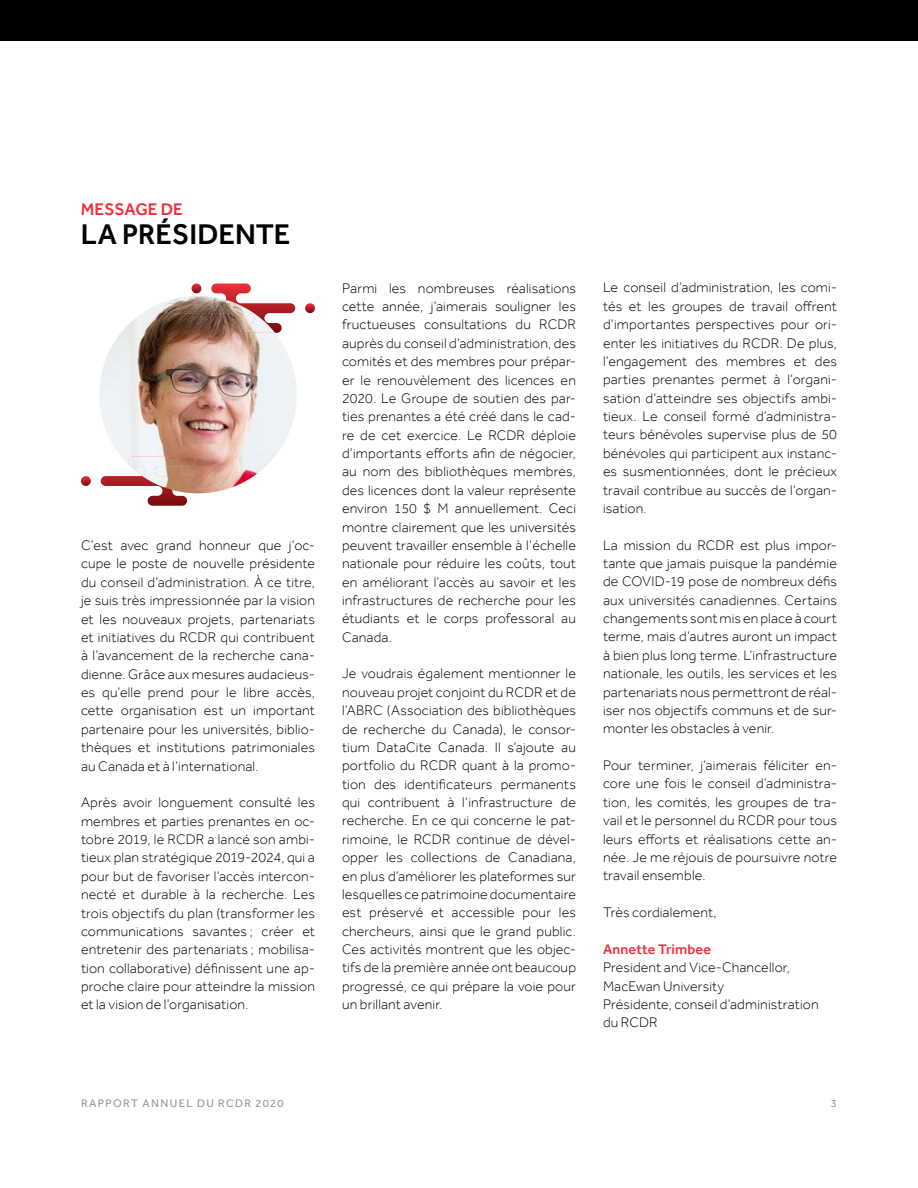
<style>
.page{position:relative;width:918px;height:1188px;background:#fff}
.page>*{position:absolute;margin:0;border:0;box-sizing:border-box;transform-origin:0 0}
.t1{font:500 29.25px "Effra";color:#000}
.t2{font:500 17.25px "Effra";color:#ee303c}
.t3{font:300 14.25px/18.3px "Effra";letter-spacing:.01em;color:#000;text-align:justify}
.t4{font:500 14.25px "Effra";letter-spacing:.01em;color:#ee303c}
.t5{font:11.25px "Effra";letter-spacing:.12em;color:#939598}
</style>
<div class="page">
<div style="left:0;top:0;width:918px;height:40px;background:#000"></div>
<svg style="left:147px;top:493px;width:58px;height:13px"></svg>
<svg style="left:81px;top:476px;width:10px;height:10px"></svg>
<svg style="left:305px;top:303px;width:10px;height:10px"></svg>
<svg style="left:191px;top:284px;width:104px;height:29px"></svg>
<img style="left:99px;top:296px;width:194px;height:197px">
<img style="left:128px;top:456px;width:79px;height:34px">
<img style="left:164px;top:300px;width:111px;height:33px">
<p class="t2" style="left:81px;top:198px;width:103px">MESSAGE DE</p>
<h1 class="t1" style="left:81px;top:217px;width:211px">LA PRÉSIDENTE</h1>
<p class="t3" style="left:81px;top:536px;width:236px">C’est avec grand honneur que j’oc&shy;cupe le poste de nouvelle présidente du conseil d’administration. À ce titre, je suis très impressionnée par la vision et les nouveaux projets, partenariats et initiatives du RCDR qui contribuent à l’avancement de la recherche cana&shy;dienne. Grâce aux mesures audacieus&shy;es qu’elle prend pour le libre accès, cette organisation est un important partenaire pour les universités, biblio&shy;thèques et institutions patrimoniales au Canada et à l’international.</p>
<p class="t3" style="left:81px;top:793px;width:236px">Après avoir longuement consulté les membres et parties prenantes en oc&shy;tobre 2019, le RCDR a lancé son ambi&shy;tieux plan stratégique 2019-2024, qui a pour but de favoriser l’accès intercon&shy;necté et durable à la recherche. Les trois objectifs du plan (transformer les communications savantes ; créer et entretenir des partenariats ; mobilisa&shy;tion collaborative) définissent une ap&shy;proche claire pour atteindre la mission et la vision de l’organisation.</p>
<p class="t3" style="left:342px;top:279px;width:236px">Parmi les nombreuses réalisations cette année, j’aimerais souligner les fructueuses consultations du RCDR auprès du conseil d’administration, des comités et des membres pour prépar&shy;er le renouvèlement des licences en 2020. Le Groupe de soutien des par&shy;ties prenantes a été créé dans le cad&shy;re de cet exercice. Le RCDR déploie d’importants efforts afin de négocier, au nom des bibliothèques membres, des licences dont la valeur représente environ 150 $ M annuellement. Ceci montre clairement que les universités peuvent travailler ensemble à l’échelle nationale pour réduire les coûts, tout en améliorant l’accès au savoir et les infrastructures de recherche pour les étudiants et le corps professoral au Canada.</p>
<p class="t3" style="left:342px;top:664px;width:236px">Je voudrais également mentionner le nouveau projet conjoint du RCDR et de l’ABRC (Association des bibliothèques de recherche du Canada), le consor&shy;tium DataCite Canada. Il s’ajoute au portfolio du RCDR quant à la promo&shy;tion des identificateurs permanents qui contribuent à l’infrastructure de recherche. En ce qui concerne le pat&shy;rimoine, le RCDR continue de dével&shy;opper les collections de Canadiana, en plus d’améliorer les plateformes sur lesquelles ce patrimoine documentaire est préservé et accessible pour les chercheurs, ainsi que le grand public.<br>Ces activités montrent que les objec&shy;tifs de la première année ont beaucoup progressé, ce qui prépare la voie pour un brillant avenir.</p>
<p class="t3" style="left:603px;top:278px;width:236px">Le conseil d’administration, les comi&shy;tés et les groupes de travail offrent d’importantes perspectives pour ori&shy;enter les initiatives du RCDR. De plus, l’engagement des membres et des parties prenantes permet à l’organi&shy;sation d’atteindre ses objectifs ambi&shy;tieux. Le conseil formé d’administra&shy;teurs bénévoles supervise plus de 50 bénévoles qui participent aux instanc&shy;es susmentionnées, dont le précieux travail contribue au succès de l’organ&shy;isation.</p>
<p class="t3" style="left:603px;top:536px;width:236px">La mission du RCDR est plus impor&shy;tante que jamais puisque la pandémie de COVID-19 pose de nombreux défis aux universités canadiennes. Certains changements sont mis en place à court terme, mais d’autres auront un impact à bien plus long terme. L’infrastructure nationale, les outils, les services et les partenariats nous permettront de réal&shy;iser nos objectifs communs et de sur&shy;monter les obstacles à venir.</p>
<p class="t3" style="left:603px;top:756px;width:236px">Pour terminer, j’aimerais féliciter en&shy;core une fois le conseil d’administra&shy;tion, les comités, les groupes de tra&shy;vail et le personnel du RCDR pour tous leurs efforts et réalisations cette an&shy;née. Je me réjouis de poursuivre notre travail ensemble.</p>
<p class="t3" style="left:603px;top:903px;width:115px">Très cordialement,</p>
<p class="t4" style="left:603px;top:941px;width:110px">Annette Trimbee</p>
<p class="t3" style="left:603px;top:958px;width:217px;text-align:left">President and Vice-Chancellor,<br>MacEwan University<br>Présidente, conseil d’administration du RCDR</p>
<p class="t5" style="left:81px;top:1097px;width:204px">RAPPORT ANNUEL DU RCDR 2020</p>
<p class="t5" style="left:831px;top:1097px;width:8px">3</p>
</div>
